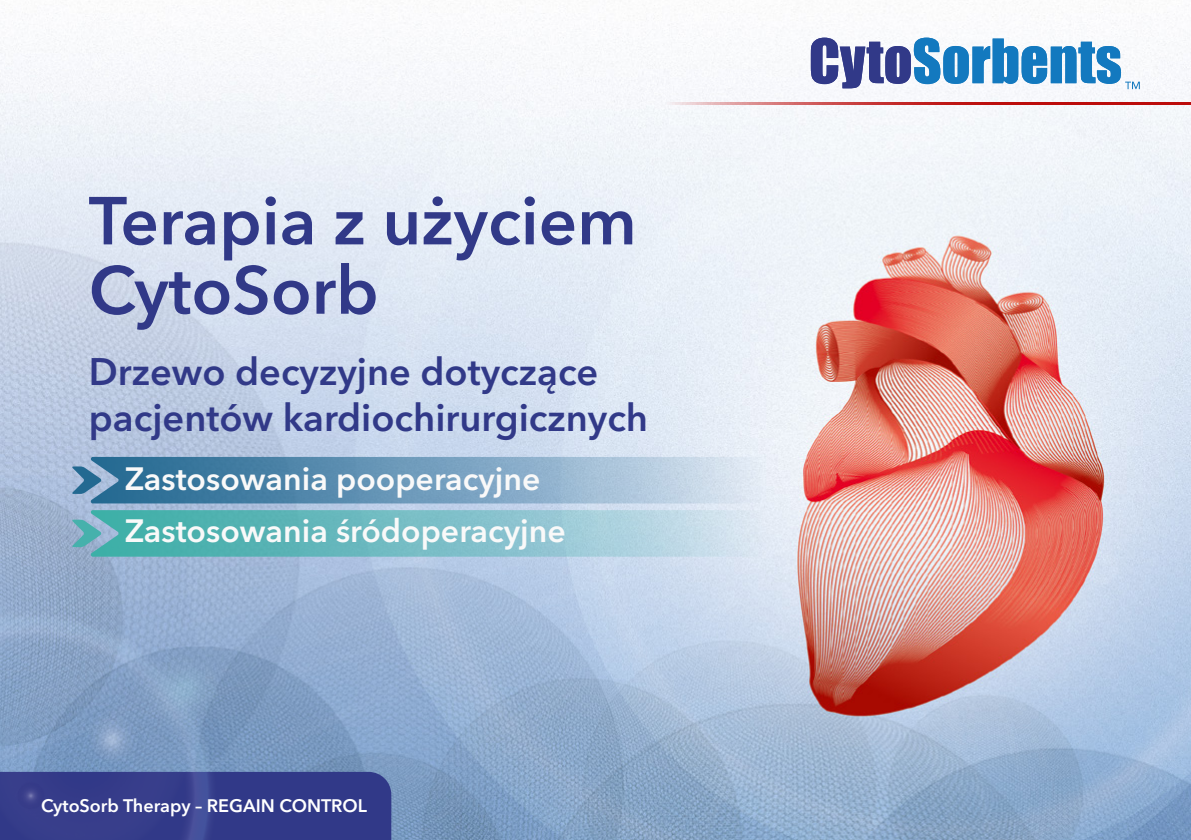
<style>
.page{position:relative;width:1191px;height:840px;background:#fff}
.page>*{position:absolute;margin:0;border:0;box-sizing:border-box;transform-origin:0 0}
.t1{font:600 67px/69.2px "Avenir Next W1 G";color:#313988}
.t2{font:600 38px/46px "Avenir Next W1 G";color:#313988}
.t3{font:600 32px/52.2px "Avenir Next W1 G";color:#f9f9f9}
.t4{font:600 18px "Avenir Next W1 G";color:#fff}
</style>
<div class="page">
<img style="left:0;top:1px;width:1191px;height:838px">
<div style="left:261px;top:771px;width:130px;height:68px;background:#313988"></div>
<img style="left:0;top:568px;width:261px;height:271px">
<hr style="left:588px;top:102px;width:603px;height:3px;background:#bc0c0b">
<svg style="left:811px;top:38px;width:328px;height:51px"></svg>
<svg style="left:72px;top:456px;width:691px;height:47px;background:#7aa3c0"></svg>
<svg style="left:72px;top:510px;width:691px;height:46px;background:#81c1c8"></svg>
<h1 class="t1" style="left:89px;top:180px;width:549px">Terapia z użyciem<br>CytoSorb</h1>
<p class="t2" style="left:89px;top:345px;width:561px">Drzewo decyzyjne dotyczące pacjentów kardiochirurgicznych</p>
<p class="t3" style="left:125px;top:449px;width:442px">Zastosowania pooperacyjne<br>Zastosowania śródoperacyjne</p>
<p class="t4" style="left:41px;top:790px;width:327px">CytoSorb Therapy – REGAIN CONTROL</p>
</div>
